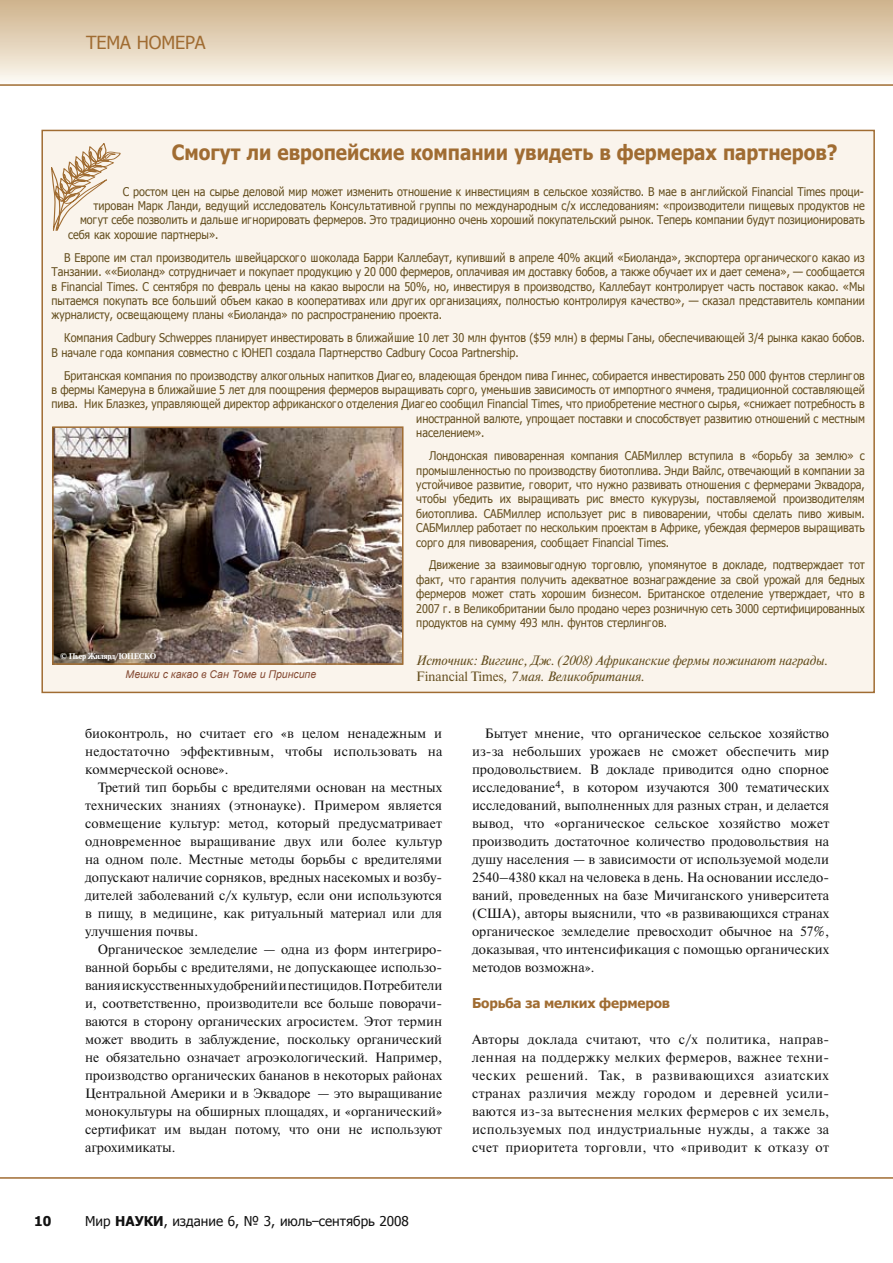
<style>
.page{position:relative;width:893px;height:1263px;background:#fff}
.page>*{position:absolute;margin:0;border:0;box-sizing:border-box;transform-origin:0 0}
.t1{font:700 21px "Frutiger";color:#a06c32;scale:.9 1}
.t2{font:18px "Frutiger";color:#a06c32}
.t3{font:13.5px/18px "Newton C";color:#121212;text-align:justify}
.t4{font:italic 13.5px "Newton C";letter-spacing:-.01em;color:#644e1e}
.t5{font:13.5px "Frutiger";color:#121212}
.t6{font:700 13.5px "Frutiger";letter-spacing:-.01em;color:#a06c32}
.t7{font:700 13.5px "Frutiger";color:#121212}
.t8{font:12px/14.4px "Frutiger";color:#644e1e;text-align:justify;scale:.9 1}
.t9{font:italic 10.5px "Frutiger";color:#854b34}
.t10{font:700 8.25px "Newton C";letter-spacing:-.035em;color:#fff}
.s1{font-style:normal}
.s2{font-weight:700}
</style>
<div class="page">
<div style="left:0;top:0;width:893px;height:85px;background:linear-gradient(to bottom,#ceb189,#fdfaf3)"></div>
<hr style="left:0;top:84px;width:893px;height:2px;background:#a06c32">
<hr style="left:0;top:1177px;width:893px;height:2px;background:#a06c32">
<svg style="left:892px;top:0;width:1px;height:84px"></svg>
<div style="left:42px;top:130px;width:832px;height:562px;background:#faf4ec"></div>
<img style="left:55px;top:429px;width:346px;height:233px">
<div style="left:52px;top:426px;width:352px;height:239px;border:2px solid #a06c32"></div>
<svg style="left:51px;top:143px;width:69px;height:88px"></svg>
<h2 class="t2" style="left:86px;top:31px;width:100px">ТЕМА НОМЕРА</h2>
<h1 class="t1" style="left:172px;top:140px;width:741px">Смогут ли европейские компании увидеть в фермерах партнеров?</h1>
<p class="t8" style="left:123px;top:184px;width:826px">С ростом цен на сырье деловой мир может изменить отношение к инвестициям в сельское хозяйство. В мае в английской Financial Times проци-</p>
<p class="t8" style="left:94px;top:198px;width:858px">тирован Марк Ланди, ведущий исследователь Консультативной группы по международным с/х исследованиям: «производители пищевых продуктов не</p>
<p class="t8" style="left:80px;top:213px;width:873px">могут себе позволить и дальше игнорировать фермеров. Это традиционно очень хороший покупательский рынок. Теперь компании будут позиционировать</p>
<p class="t8" style="left:68px;top:227px;width:169px">себя как хорошие партнеры».</p>
<p class="t8" style="left:51px;top:250px;width:905px;text-indent:13px">В Европе им стал производитель швейцарского шоколада Барри Каллебаут, купивший в апреле 40% акций «Биоланда», экспортера органического какао из Танзании. ««Биоланд» сотрудничает и покупает продукцию у 20 000 фермеров, оплачивая им доставку бобов, а также обучает их и дает семена», — сообщается в Financial Times. С сентября по февраль цены на какао выросли на 50%, но, инвестируя в производство, Каллебаут контролирует часть поставок какао. «Мы пытаемся покупать все больший объем какао в кооперативах или других организациях, полностью контролируя качество», — сказал представитель компании журналисту, освещающему планы «Биоланда» по распространению проекта.</p>
<p class="t8" style="left:51px;top:330px;width:905px;text-indent:13px">Компания Cadbury Schweppes планирует инвестировать в ближайшие 10 лет 30 млн фунтов ($59 млн) в фермы Ганы, обеспечивающей 3/4 рынка какао бобов.<br>В начале года компания совместно с ЮНЕП создала Партнерство Cadbury Cocoa Partnership.</p>
<p class="t8" style="left:64px;top:368px;width:891px">Британская компания по производству алкогольных напитков Диагео, владеющая брендом пива Гиннес, собирается инвестировать 250 000 фунтов стерлингов</p>
<p class="t8" style="left:51px;top:382px;width:905px">в фермы Камеруна в ближайшие 5 лет для поощрения фермеров выращивать сорго, уменьшив зависимость от импортного ячменя, традиционной составляющей</p>
<p class="t8" style="left:51px;top:396px;width:905px">пива. Ник Блазкез, управляющей директор африканского отделения Диагео сообщил Financial Times, что приобретение местного сырья, «снижает потребность в</p>
<p class="t8" style="left:416px;top:411px;width:500px">иностранной валюте, упрощает поставки и способствует развитию отношений с местным</p>
<p class="t8" style="left:416px;top:425px;width:77px">населением».</p>
<p class="t8" style="left:416px;top:448px;width:500px;text-indent:13px">Лондонская пивоваренная компания САБМиллер вступила в «борьбу за землю» с промышленностью по производству биотоплива. Энди Вайлс, отвечающий в компании за устойчивое развитие, говорит, что нужно развивать отношения с фермерами Эквадора, чтобы убедить их выращивать рис вместо кукурузы, поставляемой производителям биотоплива. САБМиллер использует рис в пивоварении, чтобы сделать пиво живым.<br>САБМиллер работает по нескольким проектам в Африке, убеждая фермеров выращивать сорго для пивоварения, сообщает Financial Times.</p>
<p class="t8" style="left:416px;top:557px;width:500px;text-indent:13px">Движение за взаимовыгодную торговлю, упомянутое в докладе, подтверждает тот факт, что гарантия получить адекватное вознаграждение за свой урожай для бедных фермеров может стать хорошим бизнесом. Британское отделение утверждает, что в 2007 г. в Великобритании было продано через розничную сеть 3000 сертифицированных продуктов на сумму 493 млн. фунтов стерлингов.</p>
<p class="t4" style="left:416px;top:652px;width:413px">Источник: Виггинс, Дж. (2008) Африканские фермы пожинают награды.</p>
<p class="t9" style="left:126px;top:669px;width:192px">Мешки с какао в Сан Томе и Принсипе</p>
<p class="t4" style="left:416px;top:669px;width:230px"><span class="s1">Financial Times</span>, 7 мая. Великобритания.</p>
<p class="t10" style="left:60px;top:652px;width:97px">© Пьер Жилярд/ЮНЕСКО</p>
<p class="t3" style="left:85px;top:724px;width:359px">биоконтроль, но считает его «в целом ненадежным и недостаточно эффективным, чтобы использовать на коммерческой основе».</p>
<p class="t3" style="left:85px;top:778px;width:359px;text-indent:13px">Третий тип борьбы с вредителями основан на местных технических знаниях (этнонауке). Примером является совмещение культур: метод, который предусматривает одновременное выращивание двух или более культур на одном поле. Местные методы борьбы с вредителями допускают наличие сорняков, вредных насекомых и возбу&shy;дителей заболеваний с/х культур, если они используются в пищу, в медицине, как ритуальный материал или для улучшения почвы.</p>
<p class="t3" style="left:85px;top:940px;width:359px;text-indent:13px">Органическое земледелие — одна из форм интегриро&shy;ванной борьбы с вредителями, не допускающее использо&shy;вания искусственных удобрений и пестицидов. Потребители и, соответственно, производители все больше поворачи&shy;ваются в сторону органических агросистем. Этот термин может вводить в заблуждение, поскольку органический не обязательно означает агроэкологический. Например, производство органических бананов в некоторых районах Центральной Америки и в Эквадоре — это выращивание монокультуры на обширных площадях, и «органический» сертификат им выдан потому, что они не используют агрохимикаты.</p>
<p class="t7" style="left:34px;top:1212px;width:19px">10</p>
<p class="t5" style="left:85px;top:1212px;width:325px">Мир <span class="s2">НАУКИ</span>, издание 6, № 3, июль–сентябрь 2008</p>
<p class="t3" style="left:472px;top:724px;width:359px;text-indent:13px">Бытует мнение, что органическое сельское хозяйство из-за небольших урожаев не сможет обеспечить мир продовольствием. В докладе приводится одно спорное исследование<sup>4</sup>, в котором изучаются 300 тематических исследований, выполненных для разных стран, и делается вывод, что «органическое сельское хозяйство может производить достаточное количество продовольствия на душу населения — в зависимости от используемой модели 2540–4380 ккал на человека в день. На основании исследо&shy;ваний, проведенных на базе Мичиганского университета (США), авторы выяснили, что «в развивающихся странах органическое земледелие превосходит обычное на 57%, доказывая, что интенсификация с помощью органических методов возможна».</p>
<p class="t6" style="left:472px;top:995px;width:200px">Борьба за мелких фермеров</p>
<p class="t3" style="left:472px;top:1030px;width:359px">Авторы доклада считают, что с/х политика, направ&shy;ленная на поддержку мелких фермеров, важнее техни&shy;ческих решений. Так, в развивающихся азиатских странах различия между городом и деревней усили&shy;ваются из-за вытеснения мелких фермеров с их земель, используемых под индустриальные нужды, а также за счет приоритета торговли, что «приводит к отказу от</p>
</div>
